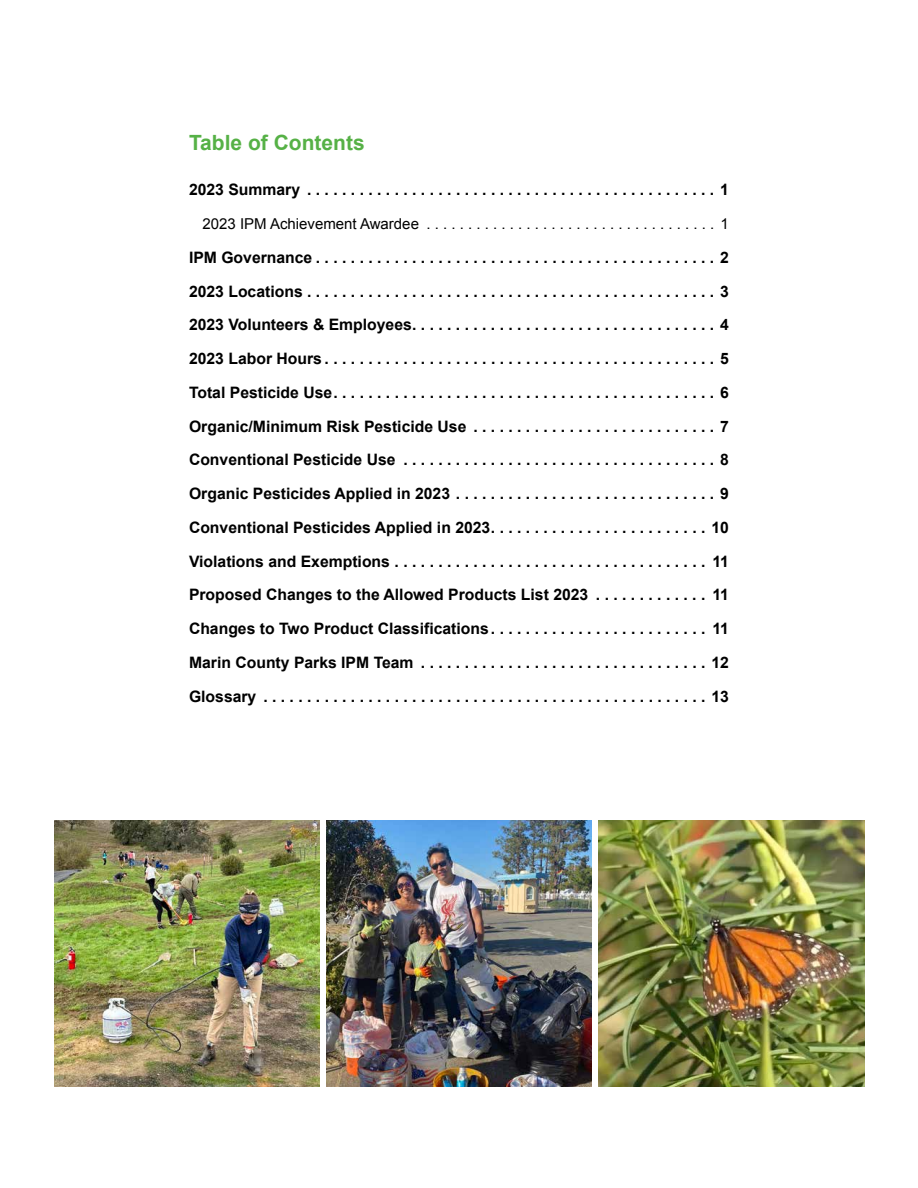
<style>
.page{position:relative;width:918px;height:1188px;background:#fff}
.page>*{position:absolute;margin:0;border:0;box-sizing:border-box;transform-origin:0 0}
.t1{font:700 21px "Arial";color:#56b146}
.t2{font:700 15.75px "Arial";color:#000}
.t3{font:15px "Arial";color:#000}
</style>
<div class="page">
<img style="left:54px;top:821px;width:266px;height:265px">
<img style="left:326px;top:821px;width:266px;height:265px">
<img style="left:599px;top:821px;width:265px;height:265px">
<p class="t1" style="left:189px;top:129px;width:177px">Table of Contents</p>
<p class="t2" style="left:189px;top:179px;width:541px">2023 Summary . . . . . . . . . . . . . . . . . . . . . . . . . . . . . . . . . . . . . . . . . . . . . . . 1</p>
<p class="t3" style="left:202px;top:214px;width:528px">2023 IPM Achievement Awardee . . . . . . . . . . . . . . . . . . . . . . . . . . . . . . . . . . . 1</p>
<p class="t2" style="left:189px;top:247px;width:541px">IPM Governance . . . . . . . . . . . . . . . . . . . . . . . . . . . . . . . . . . . . . . . . . . . . . . 2</p>
<p class="t2" style="left:189px;top:281px;width:541px">2023 Locations...............................................3</p>
<p class="t2" style="left:189px;top:314px;width:541px">2023 Volunteers &amp; Employees . . . . . . . . . . . . . . . . . . . . . . . . . . . . . . . . . . . 4</p>
<p class="t2" style="left:189px;top:348px;width:541px">2023 Labor Hours . . . . . . . . . . . . . . . . . . . . . . . . . . . . . . . . . . . . . . . . . . . . . 5</p>
<p class="t2" style="left:189px;top:382px;width:541px">Total Pesticide Use . . . . . . . . . . . . . . . . . . . . . . . . . . . . . . . . . . . . . . . . . . . . 6</p>
<p class="t2" style="left:189px;top:416px;width:541px">Organic/Minimum Risk Pesticide Use . . . . . . . . . . . . . . . . . . . . . . . . . . . . 7</p>
<p class="t2" style="left:189px;top:449px;width:541px">Conventional Pesticide Use . . . . . . . . . . . . . . . . . . . . . . . . . . . . . . . . . . . . 8</p>
<p class="t2" style="left:189px;top:483px;width:541px">Organic Pesticides Applied in 2023 . . . . . . . . . . . . . . . . . . . . . . . . . . . . . . 9</p>
<p class="t2" style="left:189px;top:517px;width:541px">Conventional Pesticides Applied in 2023 . . . . . . . . . . . . . . . . . . . . . . . . . 10</p>
<p class="t2" style="left:189px;top:551px;width:541px">Violations and Exemptions . . . . . . . . . . . . . . . . . . . . . . . . . . . . . . . . . . . . 11</p>
<p class="t2" style="left:189px;top:584px;width:541px">Proposed Changes to the Allowed Products List 2023 . . . . . . . . . . . . . 11</p>
<p class="t2" style="left:189px;top:618px;width:541px">Changes to Two Product Classifications . . . . . . . . . . . . . . . . . . . . . . . . . 11</p>
<p class="t2" style="left:189px;top:652px;width:541px">Marin County Parks IPM Team . . . . . . . . . . . . . . . . . . . . . . . . . . . . . . . . . 12</p>
<p class="t2" style="left:189px;top:686px;width:541px">Glossary . . . . . . . . . . . . . . . . . . . . . . . . . . . . . . . . . . . . . . . . . . . . . . . . . . . 13</p>
</div>
